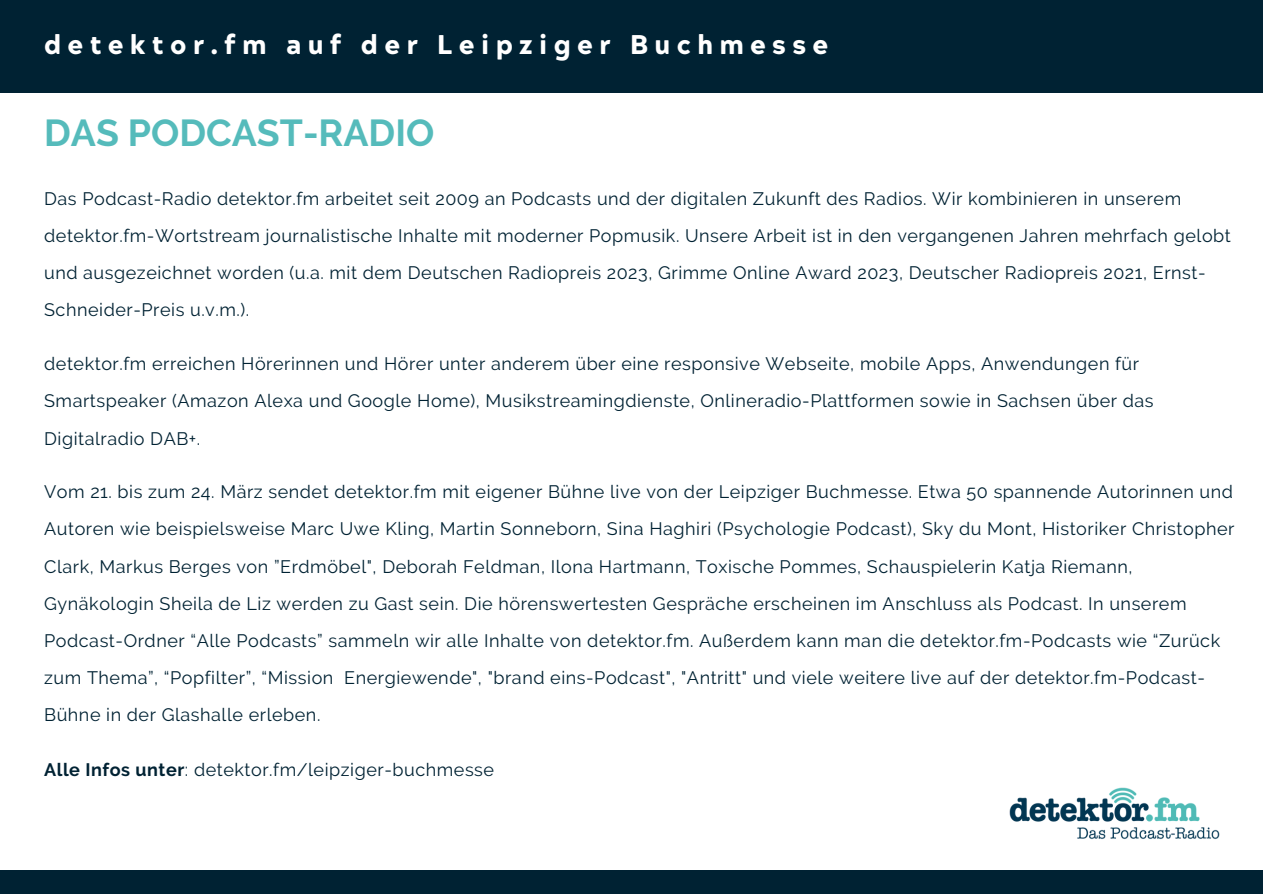
<style>
.page{position:relative;width:1263px;height:894px;background:#fff}
.page>*{position:absolute;margin:0;border:0;box-sizing:border-box;transform-origin:0 0}
.t1{font:700 37.35px "Raleway";color:#5bb}
.t2{font:900 27px "Acherus Grotesque";letter-spacing:.23em;color:#fff}
.t3{font:18px/37.2px "Raleway";letter-spacing:.03em;color:#023}
.s1{font-weight:700}
</style>
<div class="page">
<div style="left:0;top:870px;width:1263px;height:23px;background:#023"></div>
<img style="left:1009px;top:787px;width:211px;height:52px">
<div style="left:0;top:0;width:1263px;height:93px;background:#023"></div>
<p class="t2" style="left:44px;top:33px;width:785px">detektor.fm auf der Leipziger Buchmesse</p>
<h1 class="t1" style="left:44px;top:110px;width:392px">DAS PODCAST-RADIO</h1>
<p class="t3" style="left:44px;top:180px;width:1188px">Das Podcast-Radio detektor.fm arbeitet seit 2009 an Podcasts und der digitalen Zukunft des Radios. Wir kombinieren in unserem detektor.fm-Wortstream journalistische Inhalte mit moderner Popmusik. Unsere Arbeit ist in den vergangenen Jahren mehrfach gelobt und ausgezeichnet worden (u.a. mit dem Deutschen Radiopreis 2023, Grimme Online Award 2023, Deutscher Radiopreis 2021, Ernst-Schneider-Preis u.v.m.).</p>
<p class="t3" style="left:44px;top:345px;width:1111px">detektor.fm erreichen Hörerinnen und Hörer unter anderem über eine responsive Webseite, mobile Apps, Anwendungen für<br>Smartspeaker (Amazon Alexa und Google Home), Musikstreamingdienste, Onlineradio-Plattformen sowie in Sachsen über das<br>Digitalradio DAB+.</p>
<p class="t3" style="left:44px;top:473px;width:1192px">Vom 21. bis zum 24. März sendet detektor.fm mit eigener Bühne live von der Leipziger Buchmesse. Etwa 50 spannende Autorinnen und Autoren wie beispielsweise Marc Uwe Kling, Martin Sonneborn, Sina Haghiri (Psychologie Podcast), Sky du Mont, Historiker Christopher Clark, Markus Berges von ”Erdmöbel", Deborah Feldman, Ilona Hartmann, Toxische Pommes, Schauspielerin Katja Riemann, Gynäkologin Sheila de Liz werden zu Gast sein. Die hörenswertesten Gespräche erscheinen im Anschluss als Podcast. In unserem Podcast-Ordner “Alle Podcasts” sammeln wir alle Inhalte von detektor.fm. Außerdem kann man die detektor.fm-Podcasts wie “Zurück zum Thema”, “Popfilter”, “Mission Energiewende", "brand eins-Podcast", "Antritt" und viele weitere live auf der detektor.fm-Podcast-Bühne in der Glashalle erleben.</p>
<p class="t3" style="left:44px;top:750px;width:451px"><span class="s1">Alle Infos unter</span>: detektor.fm/leipziger-buchmesse</p>
</div>
